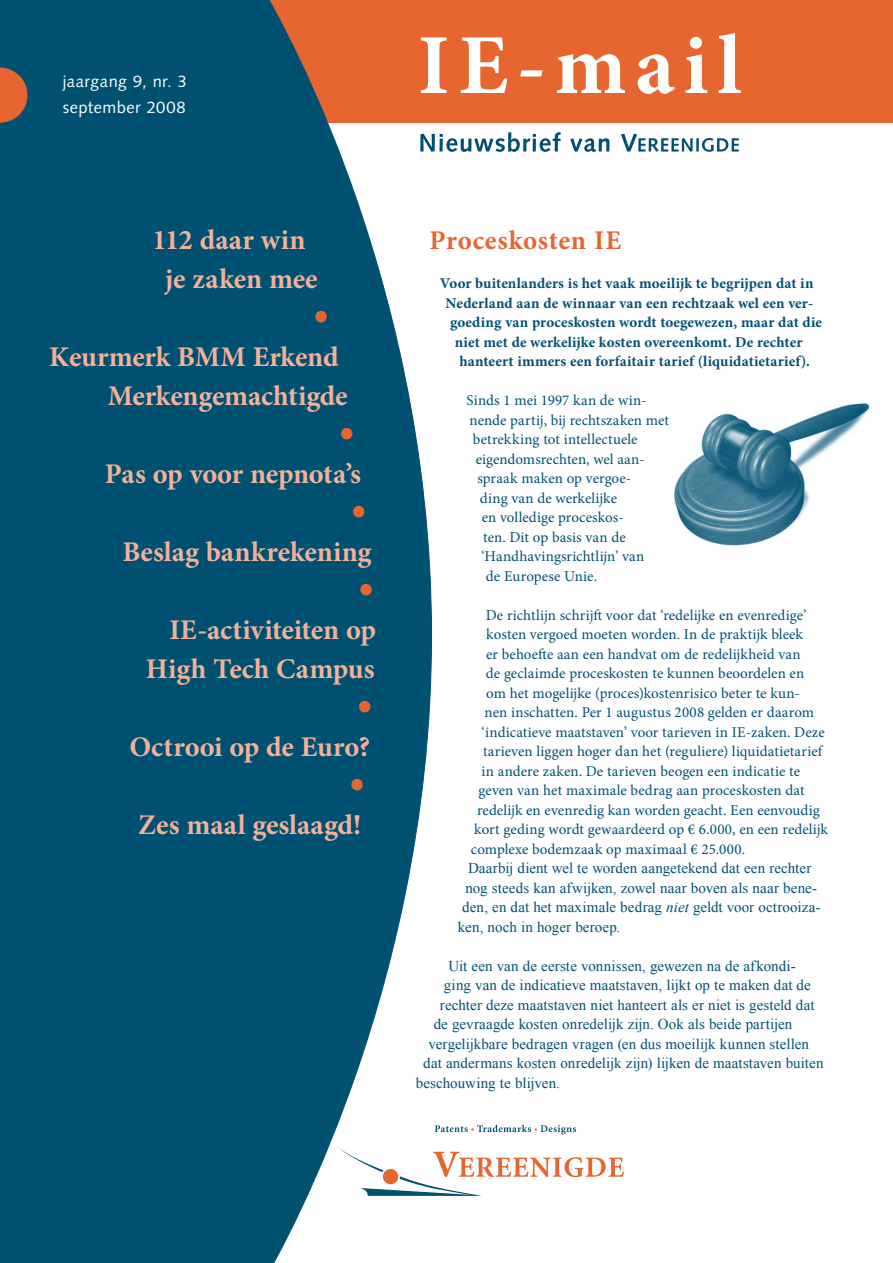
<style>
.page{position:relative;width:893px;height:1263px;background:#fff}
.page>*{position:absolute;margin:0;border:0;box-sizing:border-box;transform-origin:0 0}
.t1{font:700 85.5px "Minion Pro";color:#fff}
.t2{font:700 42px "Minion Pro";color:#e76630}
.t3{font:700 28.5px/39px "Minion Pro";color:#f3b297;text-align:center}
.t4{font:700 27px "Minion Pro";letter-spacing:.025em;color:#e76630}
.t5{font:16.5px "Syntax LT Std";letter-spacing:.025em;color:#fff}
.t6{font:15px "Minion Pro";letter-spacing:.005em;color:#005072}
.t7{font:15px "Times New Roman";letter-spacing:.005em;color:#005072}
.t8{font:700 15px "Minion Pro";letter-spacing:.01em;color:#005072}
.s1{font-style:italic}
</style>
<div class="page">
<div style="left:0;top:0;width:52px;height:1263px;background:#005072"></div>
<div style="left:206px;top:0;width:687px;height:122px;background:#e76630"></div>
<svg style="left:52px;top:0;width:380px;height:1263px;background:#1f607c"></svg>
<svg style="left:420px;top:132px;width:319px;height:20px"></svg>
<svg style="left:0;top:68px;width:27px;height:54px"></svg>
<img style="left:674px;top:403px;width:196px;height:143px">
<svg style="left:435px;top:1125px;width:141px;height:9px"></svg>
<svg style="left:336px;top:1146px;width:288px;height:50px"></svg>
<p class="t5" style="left:63px;top:72px;width:126px">jaargang 9, nr. 3</p>
<p class="t5" style="left:63px;top:97px;width:125px">september 2008</p>
<h1 class="t1" style="left:418px;top:5px;width:325px">IE-mail</h1>
<h3 class="t3" style="left:152px;top:220px;width:167px">112 daar win je zaken mee</h3>
<h2 class="t2" style="left:313px;top:282px;width:18px">•</h2>
<h3 class="t3" style="left:108px;top:337px;width:241px;text-align:left;text-indent:-58px">Keurmerk BMM Erkend<br>Merkengemachtigde</h3>
<h2 class="t2" style="left:338px;top:399px;width:18px">•</h2>
<h3 class="t3" style="left:105px;top:454px;width:258px">Pas op voor nepnota’s</h3>
<h2 class="t2" style="left:350px;top:477px;width:18px">•</h2>
<h3 class="t3" style="left:122px;top:532px;width:251px">Beslag bankrekening</h3>
<h2 class="t2" style="left:358px;top:555px;width:18px">•</h2>
<h3 class="t3" style="left:146px;top:610px;width:232px;text-align:right">IE-activiteiten op<br>High Tech Campus</h3>
<h2 class="t2" style="left:356px;top:672px;width:18px">•</h2>
<h3 class="t3" style="left:130px;top:727px;width:242px">Octrooi op de Euro?</h3>
<h2 class="t2" style="left:349px;top:750px;width:18px">•</h2>
<h3 class="t3" style="left:138px;top:805px;width:224px">Zes maal geslaagd!</h3>
<h3 class="t4" style="left:429px;top:221px;width:193px">Proceskosten IE</h3>
<p class="t8" style="left:440px;top:273px;width:375px">Voor buitenlanders is het vaak moeilijk te begrijpen dat in</p>
<p class="t8" style="left:446px;top:292px;width:369px">Nederland aan de winnaar van een rechtzaak wel een ver-</p>
<p class="t8" style="left:450px;top:312px;width:373px">goeding van proceskosten wordt toegewezen, maar dat die</p>
<p class="t8" style="left:455px;top:331px;width:349px">niet met de werkelijke kosten overeenkomt. De rechter</p>
<p class="t8" style="left:459px;top:351px;width:352px">hanteert immers een forfaitair tarief (liquidatietarief).</p>
<p class="t6" style="left:467px;top:390px;width:181px">Sinds 1 mei 1997 kan de win-</p>
<p class="t6" style="left:470px;top:410px;width:201px">nende partij, bij rechtszaken met</p>
<p class="t6" style="left:473px;top:429px;width:166px">betrekking tot intellectuele</p>
<p class="t6" style="left:476px;top:449px;width:170px">eigendomsrechten, wel aan-</p>
<p class="t6" style="left:477px;top:468px;width:155px">spraak maken op vergoe-</p>
<p class="t6" style="left:480px;top:488px;width:139px">ding van de werkelijke</p>
<p class="t6" style="left:482px;top:507px;width:144px">en volledige proceskos-</p>
<p class="t6" style="left:483px;top:527px;width:144px">ten. Dit op basis van de</p>
<p class="t6" style="left:481px;top:546px;width:165px">‘Handhavingsrichtlijn’ van</p>
<p class="t6" style="left:486px;top:566px;width:113px">de Europese Unie.</p>
<p class="t6" style="left:486px;top:605px;width:322px">De richtlijn schrijft voor dat ‘redelijke en evenredige’</p>
<p class="t6" style="left:486px;top:624px;width:318px">kosten vergoed moeten worden. In de praktijk bleek</p>
<p class="t6" style="left:486px;top:644px;width:316px">er behoefte aan een handvat om de redelijkheid van</p>
<p class="t6" style="left:486px;top:663px;width:320px">de geclaimde proceskosten te kunnen beoordelen en</p>
<p class="t6" style="left:486px;top:683px;width:315px">om het mogelijke (proces)kostenrisico beter te kun-</p>
<p class="t6" style="left:485px;top:702px;width:331px">nen inschatten. Per 1 augustus 2008 gelden er daarom</p>
<p class="t6" style="left:481px;top:722px;width:345px">‘indicatieve maatstaven’ voor tarieven in IE-zaken. Deze</p>
<p class="t6" style="left:483px;top:741px;width:341px">tarieven liggen hoger dan het (reguliere) liquidatietarief</p>
<p class="t6" style="left:482px;top:761px;width:320px">in andere zaken. De tarieven beogen een indicatie te</p>
<p class="t6" style="left:479px;top:780px;width:328px">geven van het maximale bedrag aan proceskosten dat</p>
<p class="t6" style="left:477px;top:800px;width:344px">redelijk en evenredig kan worden geacht. Een eenvoudig</p>
<p class="t6" style="left:474px;top:819px;width:355px">kort geding wordt gewaardeerd op € 6.000, en een redelijk</p>
<p class="t6" style="left:471px;top:839px;width:276px">complexe bodemzaak op maximaal € 25.000.</p>
<p class="t7" style="left:468px;top:858px;width:345px">Daarbij dient wel te worden aangetekend dat een rechter</p>
<p class="t7" style="left:465px;top:877px;width:353px">nog steeds kan afwijken, zowel naar boven als naar bene-</p>
<p class="t7" style="left:462px;top:897px;width:360px">den, en dat het maximale bedrag <span class="s1">niet</span> geldt voor octrooiza-</p>
<p class="t7" style="left:458px;top:916px;width:164px">ken, noch in hoger beroep.</p>
<p class="t7" style="left:448px;top:955px;width:349px">Uit een van de eerste vonnissen, gewezen na de afkondi-</p>
<p class="t7" style="left:444px;top:975px;width:368px">ging van de indicatieve maatstaven, lijkt op te maken dat de</p>
<p class="t7" style="left:440px;top:994px;width:376px">rechter deze maatstaven niet hanteert als er niet is gesteld dat</p>
<p class="t7" style="left:434px;top:1014px;width:360px">de gevraagde kosten onredelijk zijn. Ook als beide partijen</p>
<p class="t7" style="left:429px;top:1033px;width:382px">vergelijkbare bedragen vragen (en dus moeilijk kunnen stellen</p>
<p class="t7" style="left:423px;top:1053px;width:402px">dat andermans kosten onredelijk zijn) lijken de maatstaven buiten</p>
<p class="t7" style="left:416px;top:1072px;width:146px">beschouwing te blijven.</p>
</div>
